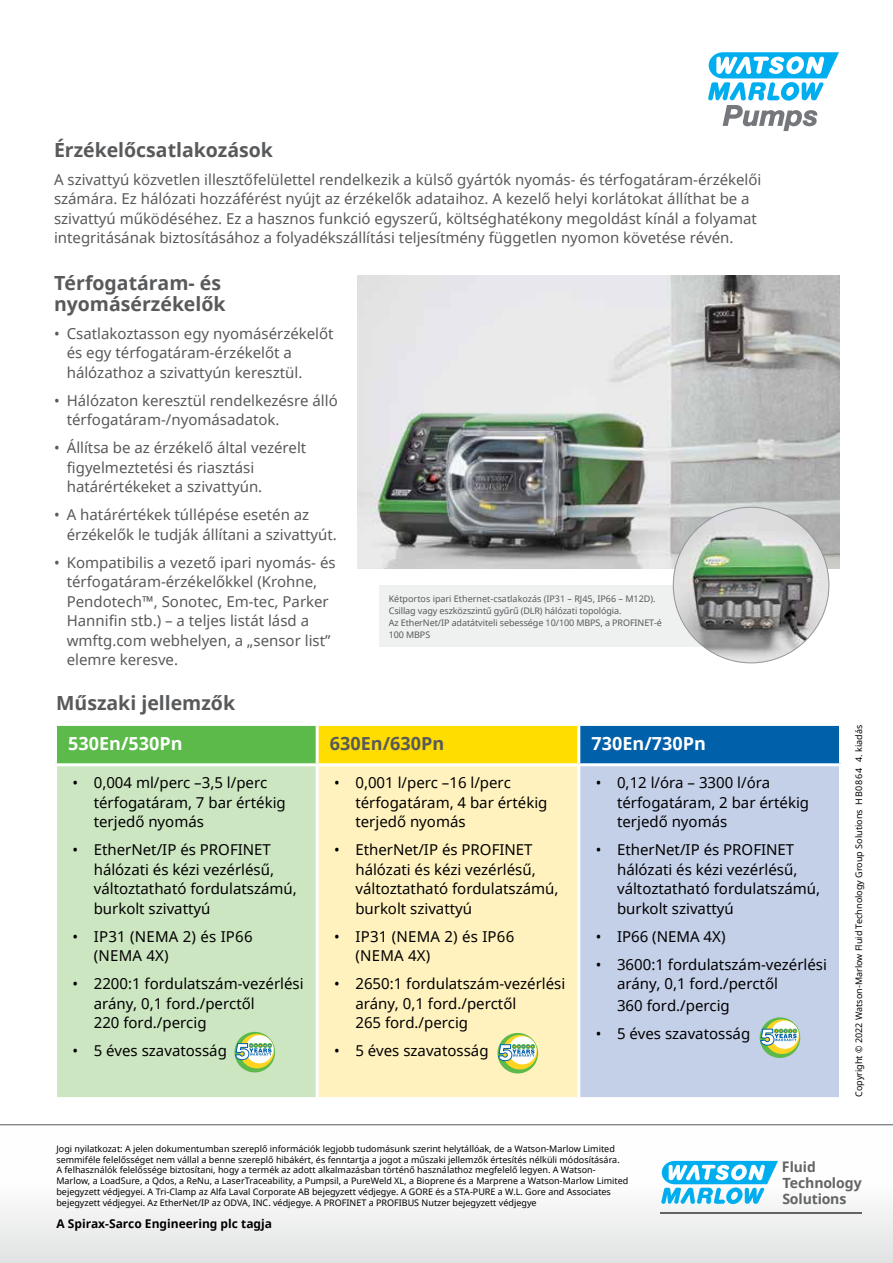
<style>
.page{position:relative;width:893px;height:1263px;background:#fff}
.page>*{position:absolute;margin:0;border:0;box-sizing:border-box;transform-origin:0 0}
.t1{font:700 19.5px/21px "Noto Sans";color:#58595b}
.t2{font:700 18px "Noto Sans";color:#fff}
.t3{font:700 18px "Noto Sans";color:#58595b}
.t4{font:15px/19.5px "Noto Sans";color:#58595b}
.t5{font:15px/19.5px "Noto Sans";color:#000}
.t6{font:700 14.1px/16.2px "Noto Sans";letter-spacing:-.01em;color:#636466}
.t7{font:700 12px "Noto Sans";color:#000}
.t8{font:9px/10.8px "Noto Sans";color:#000}
.t9{font:9px/12px "Noto Sans";letter-spacing:-.01em;color:#58595b}
.s1{font-size:14.55px}
</style>
<div class="page">
<div style="left:379px;top:586px;width:323px;height:61px;background:#eff0f0"></div>
<div style="left:0;top:1121px;width:893px;height:142px;background:linear-gradient(to bottom,#fff,#e7e7e8)"></div>
<img style="left:357px;top:276px;width:482px;height:292px">
<div style="left:56px;top:724px;width:261px;height:41px;background:#5bba49"></div>
<div style="left:317px;top:724px;width:262px;height:41px;background:#fd0"></div>
<div style="left:579px;top:724px;width:261px;height:41px;background:#0060a9"></div>
<div style="left:56px;top:765px;width:261px;height:333px;background:#cde6c2"></div>
<div style="left:317px;top:765px;width:262px;height:333px;background:#fff2be"></div>
<div style="left:579px;top:765px;width:261px;height:333px;background:#c4cfe8"></div>
<hr style="left:54px;top:723px;width:263px;height:3px;background:#fff">
<hr style="left:54px;top:726px;width:3px;height:37px;background:#fff">
<hr style="left:317px;top:723px;width:262px;height:3px;background:#fff">
<hr style="left:316px;top:726px;width:3px;height:37px;background:#fff">
<hr style="left:579px;top:723px;width:263px;height:3px;background:#fff">
<hr style="left:577px;top:726px;width:3px;height:37px;background:#fff">
<hr style="left:839px;top:726px;width:3px;height:37px;background:#fff">
<hr style="left:54px;top:763px;width:263px;height:3px;background:#fff">
<hr style="left:54px;top:766px;width:3px;height:331px;background:#fff">
<hr style="left:317px;top:763px;width:262px;height:3px;background:#fff">
<hr style="left:316px;top:766px;width:3px;height:331px;background:#fff">
<hr style="left:579px;top:763px;width:263px;height:3px;background:#fff">
<hr style="left:577px;top:766px;width:3px;height:331px;background:#fff">
<hr style="left:839px;top:766px;width:3px;height:331px;background:#fff">
<hr style="left:54px;top:1097px;width:263px;height:3px;background:#fff">
<hr style="left:317px;top:1097px;width:262px;height:3px;background:#fff">
<hr style="left:579px;top:1097px;width:263px;height:3px;background:#fff">
<svg style="left:234px;top:1032px;width:41px;height:40px"></svg>
<svg style="left:240px;top:1034px;width:34px;height:34px"></svg>
<div style="left:245px;top:1035px;width:28px;height:28px;background:#fff;border-radius:50%"></div>
<svg style="left:235px;top:1043px;width:37px;height:17px"></svg>
<svg style="left:497px;top:1033px;width:41px;height:40px"></svg>
<svg style="left:502px;top:1035px;width:35px;height:34px"></svg>
<div style="left:508px;top:1036px;width:28px;height:28px;background:#fff;border-radius:50%"></div>
<svg style="left:498px;top:1044px;width:37px;height:17px"></svg>
<svg style="left:760px;top:1017px;width:40px;height:41px"></svg>
<svg style="left:765px;top:1019px;width:34px;height:35px"></svg>
<div style="left:771px;top:1021px;width:28px;height:28px;background:#fff;border-radius:50%"></div>
<svg style="left:760px;top:1028px;width:37px;height:18px"></svg>
<hr style="left:0;top:1124px;width:893px;height:1px;background:#58595b">
<svg style="left:708px;top:52px;width:131px;height:79px"></svg>
<img style="left:673px;top:507px;width:156px;height:156px;border-radius:78px">
<hr style="left:661px;top:1212px;width:201px;height:1px;background:#636466">
<svg style="left:661px;top:1161px;width:117px;height:43px"></svg>
<h1 class="t1" style="left:54px;top:138px;width:220px">Érzékelőcsatlakozások</h1>
<p class="t4" style="left:54px;top:169px;width:709px">A szivattyú közvetlen illesztőfelülettel rendelkezik a külső gyártók nyomás- és térfogatáram-érzékelői számára. Ez hálózati hozzáférést nyújt az érzékelők adataihoz. A kezelő helyi korlátokat állíthat be a szivattyú működéséhez. Ez a hasznos funkció egyszerű, költséghatékony megoldást kínál a folyamat integritásának biztosításához a folyadékszállítási teljesítmény független nyomon követése révén.</p>
<h1 class="t1" style="left:54px;top:272px;width:173px">Térfogatáram- és nyomásérzékelők</h1>
<p class="t4" style="left:67px;top:323px;width:268px;text-indent:-13px">• Csatlakoztasson egy nyomásérzékelőt és egy térfogatáram-érzékelőt a hálózathoz a szivattyún keresztül.</p>
<p class="t4" style="left:67px;top:390px;width:272px;text-indent:-13px">• Hálózaton keresztül rendelkezésre álló térfogatáram-/nyomásadatok.</p>
<p class="t4" style="left:67px;top:438px;width:241px;text-indent:-13px">• Állítsa be az érzékelő által vezérelt figyelmeztetési és riasztási határértékeket a szivattyún.</p>
<p class="t4" style="left:67px;top:505px;width:272px;text-indent:-13px">• A határértékek túllépése esetén az érzékelők le tudják állítani a szivattyút.</p>
<p class="t4" style="left:67px;top:552px;width:270px;text-indent:-13px">• Kompatibilis a vezető ipari nyomás- és térfogatáram-érzékelőkkel (Krohne, Pendotech™, Sonotec, Em-tec, Parker Hannifin stb.) – a teljes listát lásd a wmftg.com webhelyen, a „sensor list” elemre keresve.</p>
<h1 class="t1" style="left:56px;top:692px;width:181px">Műszaki jellemzők</h1>
<p class="t9" style="left:389px;top:592px;width:275px">Kétportos ipari Ethernet-csatlakozás (IP31 – RJ45, IP66 – M12D).<br>Csillag vagy eszközszintű gyűrű (DLR) hálózati topológia.<br>Az EtherNet/IP adatátviteli sebessége 10/100 MBPS, a PROFINET-é 100 MBPS</p>
<p class="t2" style="left:68px;top:731px;width:116px">530En/530Pn</p>
<p class="t3" style="left:330px;top:731px;width:116px">630En/630Pn</p>
<p class="t2" style="left:592px;top:731px;width:116px">730En/730Pn</p>
<p class="t5" style="left:94px;top:773px;width:194px;text-indent:-21px">• 0,004 ml/perc –3,5 l/perc térfogatáram, 7 bar értékig terjedő nyomás</p>
<p class="t5" style="left:94px;top:840px;width:205px;text-indent:-21px">• EtherNet/IP és PROFINET hálózati és kézi vezérlésű, változtatható fordulatszámú, burkolt szivattyú</p>
<p class="t5" style="left:94px;top:926px;width:160px;text-indent:-21px">• IP31 (NEMA 2) és IP66 (NEMA 4X)</p>
<p class="t5" style="left:94px;top:974px;width:211px;text-indent:-21px">• 2200:1 fordulatszám-vezérlési arány, 0,1 ford./perctől<br>220 ford./percig</p>
<p class="t5" style="left:73px;top:1041px;width:156px">• 5 éves szavatosság</p>
<p class="t5" style="left:617px;top:773px;width:194px;text-indent:-21px">• 0,12 l/óra – 3300 l/óra térfogatáram, 2 bar értékig terjedő nyomás</p>
<p class="t5" style="left:617px;top:840px;width:205px;text-indent:-21px">• EtherNet/IP és PROFINET hálózati és kézi vezérlésű, változtatható fordulatszámú, burkolt szivattyú</p>
<p class="t5" style="left:596px;top:926px;width:131px">• IP66 (NEMA 4X)</p>
<p class="t5" style="left:617px;top:954px;width:211px;text-indent:-21px">• 3600:1 fordulatszám-vezérlési arány, 0,1 ford./perctől</p>
<p class="t5" style="left:617px;top:995px;width:114px">360 ford./percig</p>
<p class="t5" style="left:596px;top:1023px;width:156px">• 5 éves szavatosság</p>
<p class="t5" style="left:355px;top:773px;width:194px;text-indent:-21px">• 0,001 l/perc –16 l/perc térfogatáram, 4 bar értékig terjedő nyomás</p>
<p class="t5" style="left:355px;top:840px;width:205px;text-indent:-21px">• EtherNet/IP és PROFINET hálózati és kézi vezérlésű, változtatható fordulatszámú, burkolt szivattyú</p>
<p class="t5" style="left:355px;top:926px;width:160px;text-indent:-21px">• IP31 (NEMA 2) és IP66 (NEMA 4X)</p>
<p class="t5" style="left:355px;top:974px;width:211px;text-indent:-21px">• 2650:1 fordulatszám-vezérlési arány, 0,1 ford./perctől<br>265 ford./percig</p>
<p class="t5" style="left:334px;top:1041px;width:156px">• 5 éves szavatosság</p>
<p class="t8" style="left:853px;top:1097px;width:373px;rotate:-90deg">Copyright © 2022 Watson-Marlow Fluid Technology Group Solutions HB0864 4. kiadás</p>
<p class="t8" style="left:56px;top:1143px;width:573px">Jogi nyilatkozat: A jelen dokumentumban szereplő információk legjobb tudomásunk szerint helytállóak, de a Watson-Marlow Limited semmiféle felelősséget nem vállal a benne szereplő hibákért, és fenntartja a jogot a műszaki jellemzők értesítés nélküli módosítására.<br>A felhasználók felelőssége biztosítani, hogy a termék az adott alkalmazásban történő használathoz megfelelő legyen. A Watson-Marlow, a LoadSure, a Qdos, a ReNu, a LaserTraceability, a Pumpsil, a PureWeld XL, a Bioprene és a Marprene a Watson-Marlow Limited bejegyzett védjegyei. A Tri-Clamp az Alfa Laval Corporate AB bejegyzett védjegye. A GORE és a STA-PURE a W.L. Gore and Associates bejegyzett védjegyei. Az EtherNet/IP az ODVA, INC. védjegye. A PROFINET a PROFIBUS Nutzer bejegyzett védjegye</p>
<p class="t7" style="left:56px;top:1215px;width:217px">A Spirax-Sarco Engineering plc tagja</p>
<p class="t6" style="left:782px;top:1158px;width:81px"><span class="s1">F</span>luid<br>Technology<br>Solutions</p>
</div>
